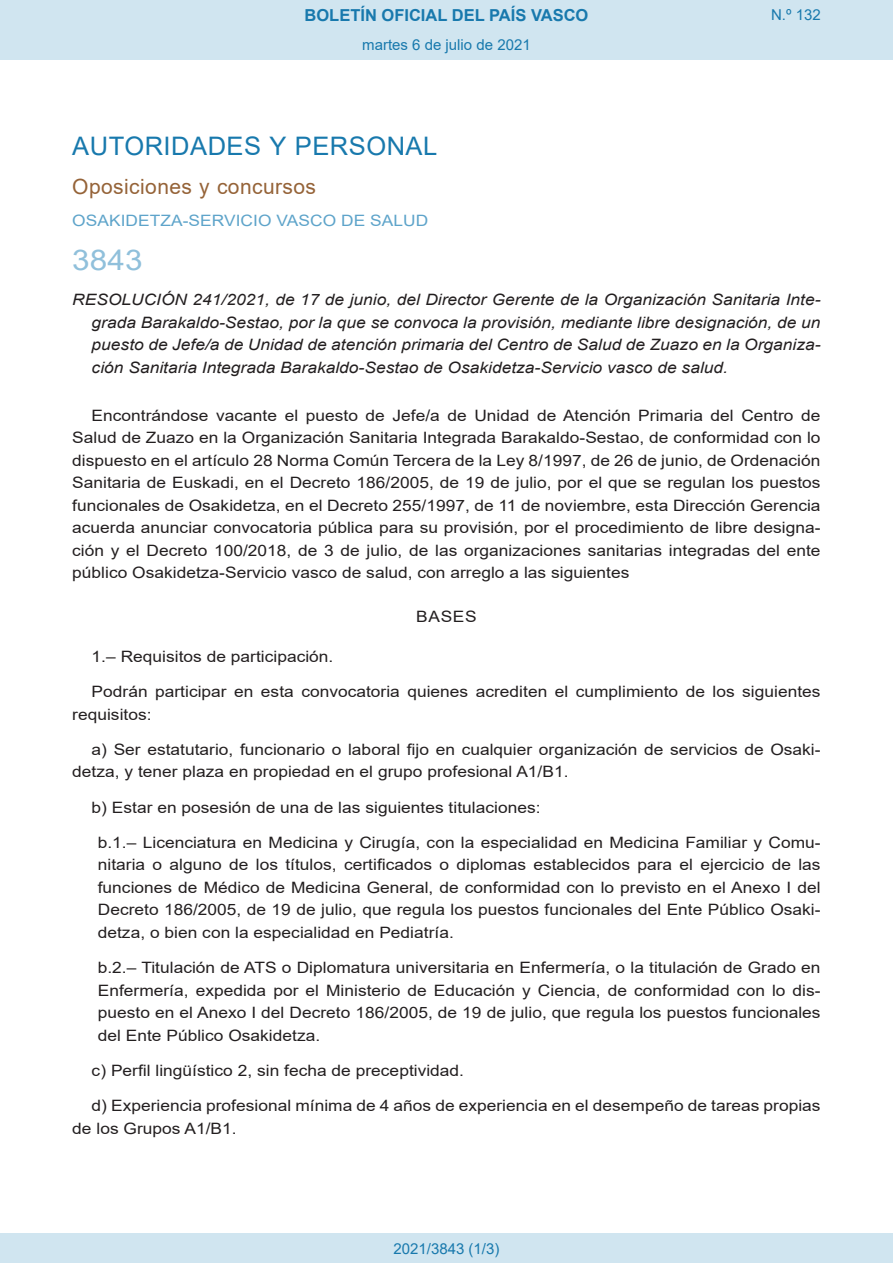
<style>
.page{position:relative;width:893px;height:1263px;background:#fff}
.page>*{position:absolute;margin:0;border:0;box-sizing:border-box;transform-origin:0 0}
.BOPVOrden{font:28.5px "Arial";color:#90c0db;scale:1.11 1}
.BOPVSeccion{font:25.5px "Arial";letter-spacing:.02em;color:#1879ad}
.BOPVSubseccion{font:21px "Arial";letter-spacing:.02em;color:#956338}
.t1{font:700 16.5px "Arial";color:#1879ad}
.BOPVDetalle{font:15.6px/22.5px "Arial";color:#231f20;scale:1.11 1}
.BOPVDetalle1{font:15.6px/22.5px "Arial";color:#231f20;text-align:justify;scale:1.11 1}
.BOPVTitulo{font:italic 15.6px/22.5px "Arial";color:#231f20;text-align:justify;scale:1.11 1}
.BOPVOrganismo{font:15.6px "Arial";letter-spacing:.005em;color:#5ea4ca;scale:1.11 1}
.BOPVClave{font:15.6px "Arial";letter-spacing:.035em;color:#231f20;scale:1.11 1}
.Paginacion_Centro{font:15px "Arial";color:#1879ad}
</style>
<div class="page">
<div style="left:0;top:0;width:893px;height:60px;background:#d0e5f0"></div>
<div style="left:0;top:1233px;width:893px;height:30px;background:#d0e5f0"></div>
<p class="t1" style="left:305px;top:3px;width:285px">BOLETÍN OFICIAL DEL PAÍS VASCO</p>
<p class="Paginacion_Centro" style="left:362px;top:35px;width:170px">martes 6 de julio de 2021</p>
<p class="Paginacion_Centro" style="left:771px;top:5px;width:51px">N.º 132</p>
<p class="BOPVSeccion" style="left:72px;top:128px;width:367px">AUTORIDADES Y PERSONAL</p>
<p class="BOPVSubseccion" style="left:72px;top:172px;width:245px">Oposiciones y concursos</p>
<p class="BOPVOrganismo" style="left:72px;top:210px;width:322px">OSAKIDETZA-SERVICIO VASCO DE SALUD</p>
<p class="BOPVOrden" style="left:72px;top:241px;width:65px">3843</p>
<p class="BOPVTitulo" style="left:92px;top:289px;width:658px;text-indent:-19px">RESOLUCIÓN 241/2021, de 17 de junio, del Director Gerente de la Organización Sanitaria Inte&shy;grada Barakaldo-Sestao, por la que se convoca la provisión, mediante libre designación, de un puesto de Jefe/a de Unidad de atención primaria del Centro de Salud de Zuazo en la Organiza&shy;ción Sanitaria Integrada Barakaldo-Sestao de Osakidetza-Servicio vasco de salud.</p>
<p class="BOPVDetalle" style="left:72px;top:404px;width:676px;text-align:justify;text-indent:19px">Encontrándose vacante el puesto de Jefe/a de Unidad de Atención Primaria del Centro de Salud de Zuazo en la Organización Sanitaria Integrada Barakaldo-Sestao, de conformidad con lo dispuesto en el artículo 28 Norma Común Tercera de la Ley 8/1997, de 26 de junio, de Ordenación Sanitaria de Euskadi, en el Decreto 186/2005, de 19 de julio, por el que se regulan los puestos funcionales de Osakidetza, en el Decreto 255/1997, de 11 de noviembre, esta Dirección Gerencia acuerda anunciar convocatoria pública para su provisión, por el procedimiento de libre designa&shy;ción y el Decreto 100/2018, de 3 de julio, de las organizaciones sanitarias integradas del ente público Osakidetza-Servicio vasco de salud, con arreglo a las siguientes</p>
<p class="BOPVClave" style="left:416px;top:606px;width:56px">BASES</p>
<p class="BOPVDetalle" style="left:92px;top:645px;width:219px">1.– Requisitos de participación.</p>
<p class="BOPVDetalle" style="left:72px;top:680px;width:676px;text-indent:19px">Podrán participar en esta convocatoria quienes acrediten el cumplimiento de los siguientes requisitos:</p>
<p class="BOPVDetalle" style="left:72px;top:738px;width:676px;text-indent:19px">a) Ser estatutario, funcionario o laboral fijo en cualquier organización de servicios de Osaki&shy;detza, y tener plaza en propiedad en el grupo profesional A1/B1.</p>
<p class="BOPVDetalle" style="left:92px;top:796px;width:406px">b) Estar en posesión de una de las siguientes titulaciones:</p>
<p class="BOPVDetalle1" style="left:98px;top:831px;width:653px">b.1.– Licenciatura en Medicina y Cirugía, con la especialidad en Medicina Familiar y Comu&shy;nitaria o alguno de los títulos, certificados o diplomas establecidos para el ejercicio de las funciones de Médico de Medicina General, de conformidad con lo previsto en el Anexo I del Decreto 186/2005, de 19 de julio, que regula los puestos funcionales del Ente Público Osaki&shy;detza, o bien con la especialidad en Pediatría.</p>
<p class="BOPVDetalle1" style="left:98px;top:956px;width:653px">b.2.– Titulación de ATS o Diplomatura universitaria en Enfermería, o la titulación de Grado en Enfermería, expedida por el Ministerio de Educación y Ciencia, de conformidad con lo dis&shy;puesto en el Anexo I del Decreto 186/2005, de 19 de julio, que regula los puestos funcionales del Ente Público Osakidetza.</p>
<p class="BOPVDetalle" style="left:92px;top:1059px;width:337px">c) Perfil lingüístico 2, sin fecha de preceptividad.</p>
<p class="BOPVDetalle" style="left:72px;top:1094px;width:676px;text-indent:19px">d) Experiencia profesional mínima de 4 años de experiencia en el desempeño de tareas propias de los Grupos A1/B1.</p>
<p class="Paginacion_Centro" style="left:393px;top:1238px;width:107px">2021/3843 (1/3)</p>
</div>
